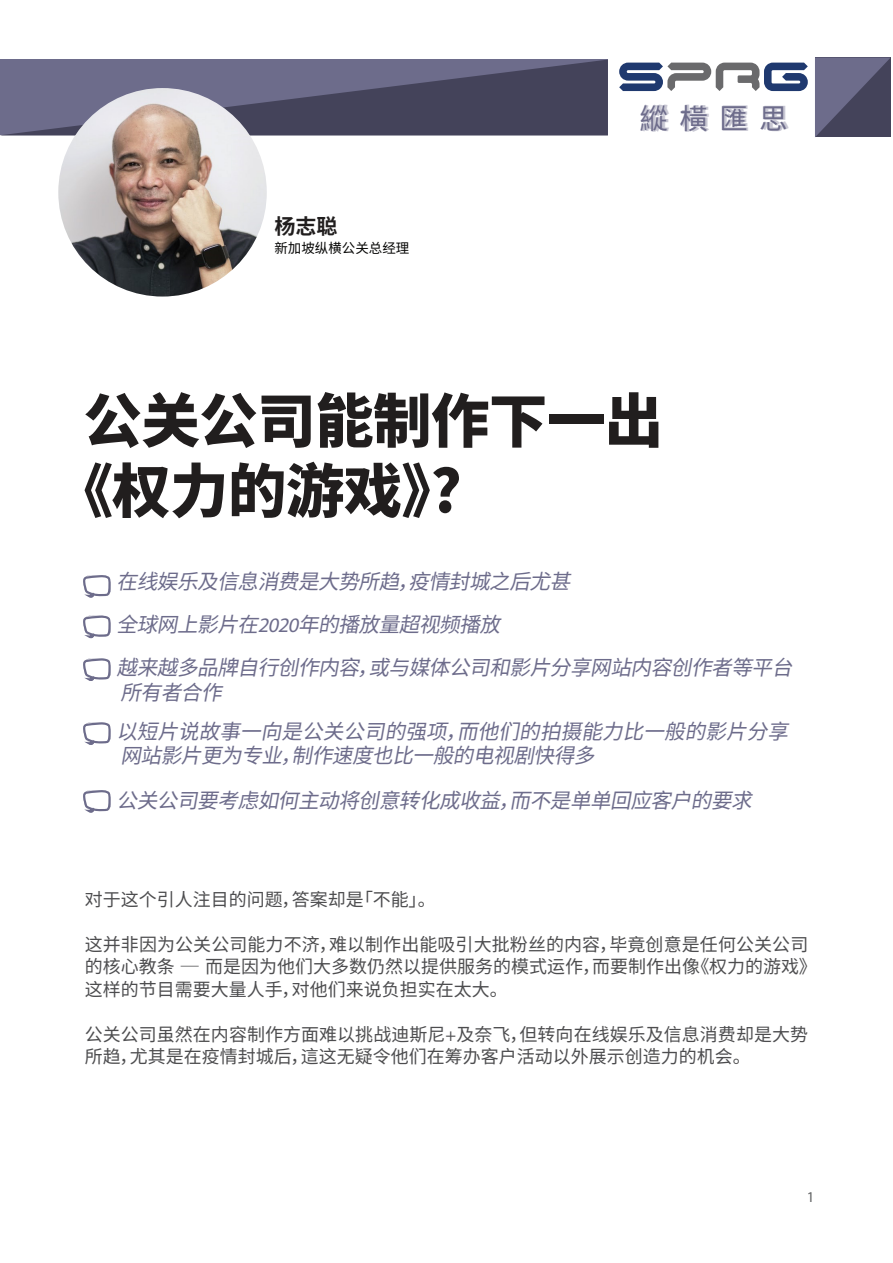
<style>
.page{position:relative;width:893px;height:1263px;background:#fff}
.page>*{position:absolute;margin:0;border:0;box-sizing:border-box;transform-origin:0 0}
.t1{font:900 58.5px/70.2px "Noto Sans Hans";letter-spacing:-.01em;color:#211e1e}
.t2{font:900 28.5px "Noto Sans Hant";color:#6d6c8b}
.t3{font:700 21px "Noto Sans Hans";color:#211e1e}
.t4{font:italic 20.7px/42.9px "Noto Sans Hans";color:#6d6c8b}
.t5{font:18px/22.5px "Noto Sans Hans";color:#4d4d4f}
.t6{font:15px "Myriad Pro";color:#606162}
.t7{font:13.5px "Noto Sans Hans";color:#050504}
.s1{font-family:"Myriad Pro"}
</style>
<div class="page">
<svg style="left:0;top:60px;width:608px;height:75px;background:#585772"></svg>
<svg style="left:815px;top:58px;width:76px;height:79px;background:#585772"></svg>
<img style="left:58px;top:88px;width:209px;height:209px;border-radius:104px">
<svg style="left:83px;top:615px;width:28px;height:23px"></svg>
<svg style="left:83px;top:658px;width:28px;height:23px"></svg>
<svg style="left:83px;top:790px;width:28px;height:23px"></svg>
<svg style="left:83px;top:722px;width:28px;height:23px"></svg>
<svg style="left:83px;top:575px;width:28px;height:23px"></svg>
<svg style="left:619px;top:63px;width:189px;height:28px"></svg>
<p class="t3" style="left:274px;top:214px;width:64px">杨志聪</p>
<p class="t7" style="left:274px;top:241px;width:136px">新加坡纵横公关总经理</p>
<h2 class="t2" style="left:641px;top:103px;width:150px">縱橫匯思</h2>
<h1 class="t1" style="left:55px;top:387px;width:610px;text-indent:29px">公关公司能制作下一出《权力的游戏》?</h1>
<p class="t4" style="left:117px;top:560px;width:688px">在线娱乐及信息消费是大势所趋，疫情封城之后尤甚<br>全球网上影片在<span class="s1">2020</span>年的播放量超视频播放<br>越来越多品牌自行创作内容，或与媒体公司和影片分享网站内容创作者等平台</p>
<p class="t4" style="left:120px;top:671px;width:113px">所有者合作</p>
<p class="t4" style="left:117px;top:719px;width:684px;line-height:24.8px">以短片说故事一向是公关公司的强项，而他们的拍摄能力比一般的影片分享网站影片更为专业，制作速度也比一般的电视剧快得多</p>
<p class="t4" style="left:117px;top:779px;width:647px">公关公司要考虑如何主动将创意转化成收益，而不是单单回应客户的要求</p>
<p class="t5" style="left:85px;top:888px;width:353px">对于这个引人注目的问题，答案却是「不能」。</p>
<p class="t5" style="left:85px;top:933px;width:734px">这并非因为公关公司能力不济，难以制作出能吸引大批粉丝的内容，毕竟创意是任何公关公司的核心教条 ─ 而是因为他们大多数仍然以提供服务的模式运作，而要制作出像《权力的游戏》这样的节目需要大量人手，对他们来说负担实在太大。</p>
<p class="t5" style="left:85px;top:1023px;width:725px">公关公司虽然在内容制作方面难以挑战迪斯尼<span class="s1">+</span>及奈飞，但转向在线娱乐及信息消费却是大势所趋，尤其是在疫情封城后，這这无疑令他们在筹办客户活动以外展示创造力的机会。</p>
<p class="t6" style="left:807px;top:1188px;width:9px">1</p>
</div>
